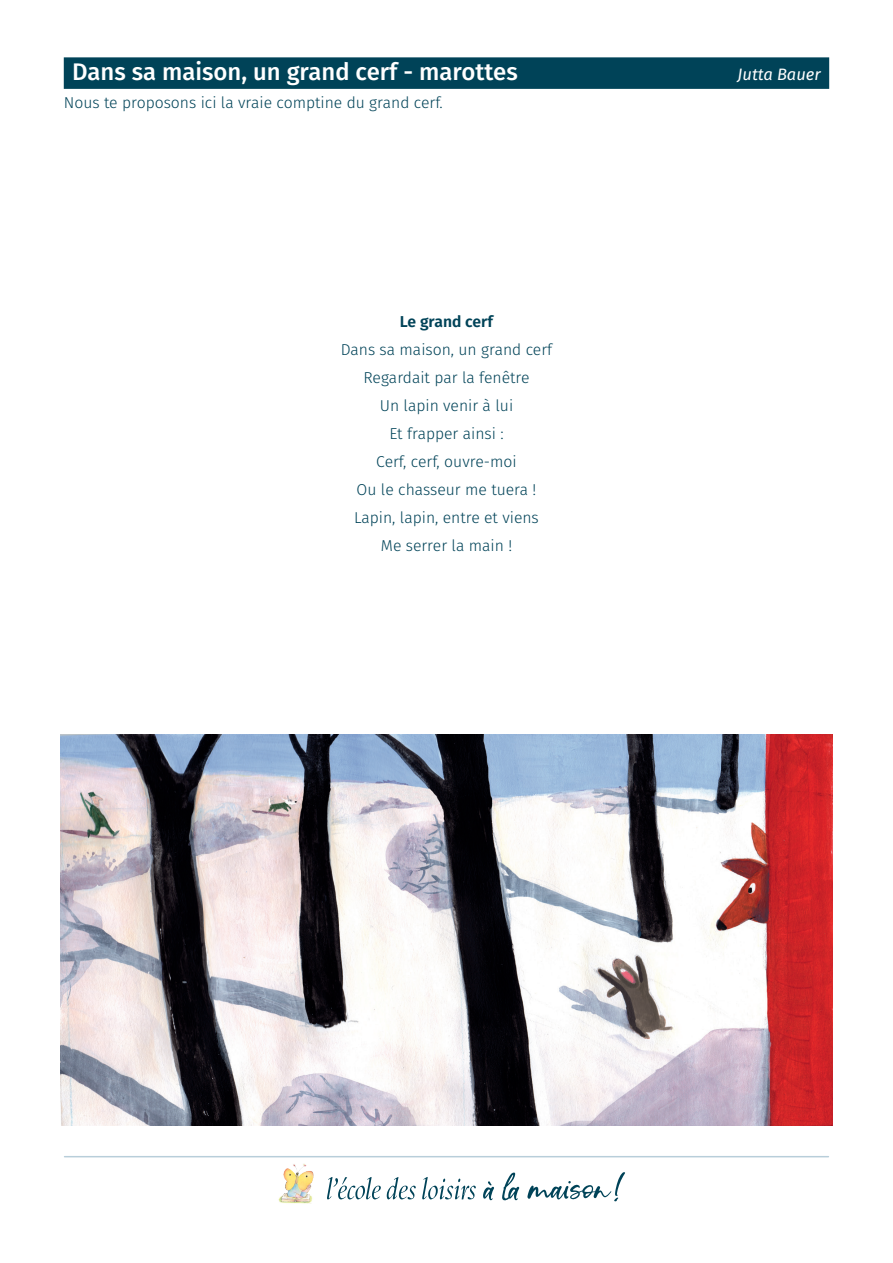
<style>
.page{position:relative;width:893px;height:1263px;background:#fff}
.page>*{position:absolute;margin:0;border:0;box-sizing:border-box;transform-origin:0 0}
.Titre{font:500 24px "Fira Sans";color:#fff}
.Titre-2{font:italic 16.5px "Fira Sans";color:#fff}
.Consigne{font:300 15.75px "Fira Sans";color:#004358}
.Consigne-2{font:600 15.75px "Fira Sans";color:#004358}
</style>
<div class="page">
<div style="left:64px;top:57px;width:765px;height:32px;background:#004358"></div>
<hr style="left:65px;top:1156px;width:763px;height:1px;background:#b8ceda">
<svg style="left:483px;top:1172px;width:142px;height:29px"></svg>
<svg style="left:327px;top:1177px;width:149px;height:22px"></svg>
<img style="left:278px;top:1164px;width:36px;height:40px">
<img style="left:60px;top:735px;width:773px;height:390px">
<p class="Titre" style="left:72px;top:53px;width:447px">Dans sa maison, un grand cerf - marottes</p>
<p class="Titre-2" style="left:737px;top:62px;width:85px">Jutta Bauer</p>
<p class="Consigne" style="left:64px;top:92px;width:381px">Nous te proposons ici la vraie comptine du grand cerf.</p>
<p class="Consigne-2" style="left:400px;top:308px;width:95px">Le grand cerf</p>
<p class="Consigne" style="left:341px;top:338px;width:213px">Dans sa maison, un grand cerf</p>
<p class="Consigne" style="left:363px;top:366px;width:168px">Regardait par la fenêtre</p>
<p class="Consigne" style="left:380px;top:394px;width:135px">Un lapin venir à lui</p>
<p class="Consigne" style="left:389px;top:422px;width:116px">Et frapper ainsi :</p>
<p class="Consigne" style="left:376px;top:450px;width:142px">Cerf, cerf, ouvre-moi</p>
<p class="Consigne" style="left:357px;top:478px;width:181px">Ou le chasseur me tuera !</p>
<p class="Consigne" style="left:354px;top:506px;width:186px">Lapin, lapin, entre et viens</p>
<p class="Consigne" style="left:381px;top:534px;width:133px">Me serrer la main !</p>
</div>
